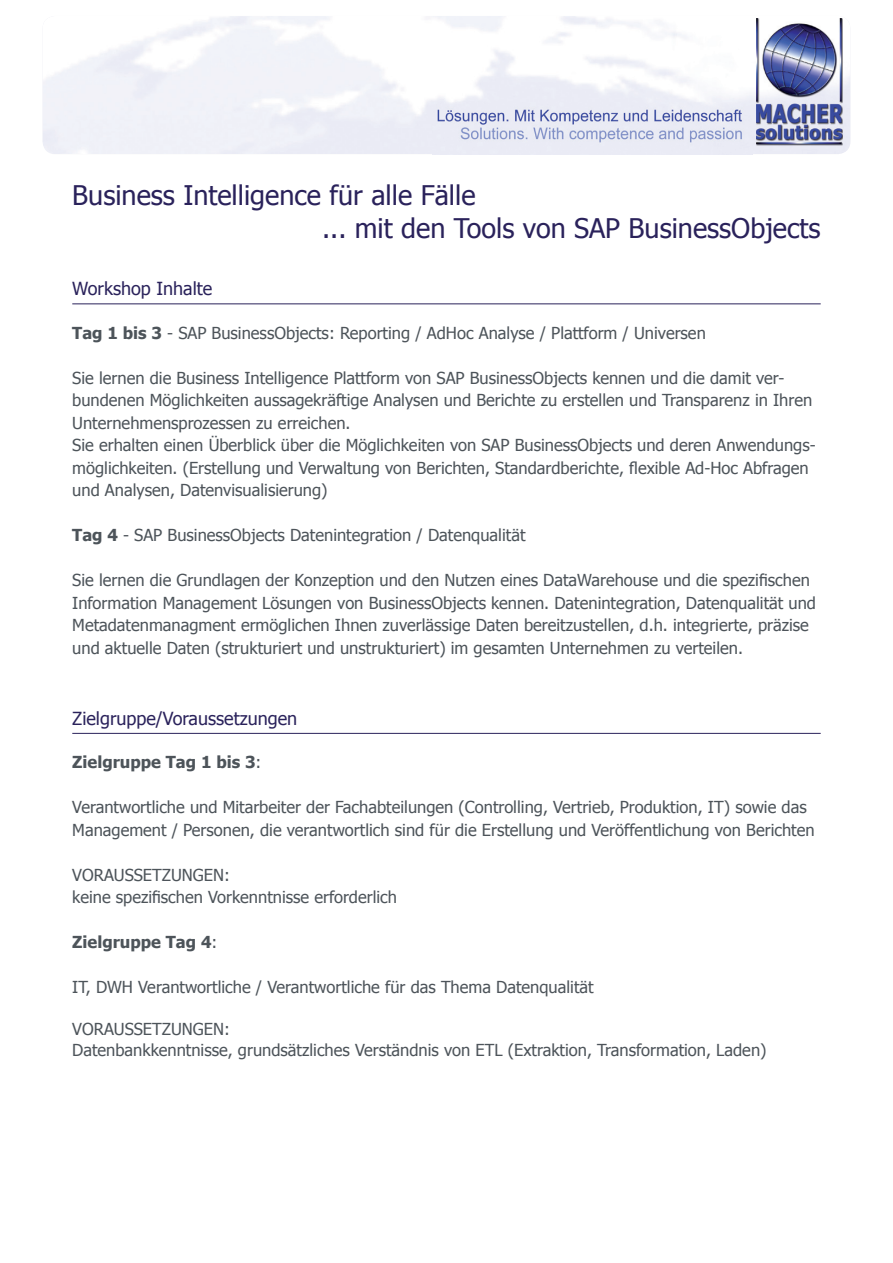
<style>
.page{position:relative;width:893px;height:1263px;background:#fff}
.page>*{position:absolute;margin:0;border:0;box-sizing:border-box;transform-origin:0 0}
.t1{font:27px/33px "Tahoma";color:#2a225b}
.t2{font:18px "Tahoma";color:#2a225b}
.t3{font:16.5px/22.5px "Tahoma";color:#4d545a}
.t4{font:700 16.5px "Tahoma";color:#4d545a}
.s1{font-weight:700}
.s2{font-weight:400}
</style>
<div class="page">
<img style="left:756px;top:18px;width:87px;height:127px">
<img style="left:433px;top:103px;width:320px;height:52px">
<hr style="left:72px;top:304px;width:749px;height:1px;background:#2a225b">
<hr style="left:72px;top:733px;width:749px;height:1px;background:#2a225b">
<h1 class="t1" style="left:322px;top:177px;width:500px;text-indent:-250px">Business Intelligence für alle Fälle<br>... mit den Tools von SAP BusinessObjects</h1>
<p class="t2" style="left:72px;top:276px;width:142px">Workshop Inhalte</p>
<p class="t3" style="left:72px;top:321px;width:635px"><span class="s1">Tag 1 bis 3</span> - SAP BusinessObjects: Reporting / AdHoc Analyse / Plattform / Universen</p>
<p class="t3" style="left:72px;top:366px;width:745px">Sie lernen die Business Intelligence Plattform von SAP BusinessObjects kennen und die damit ver&shy;bundenen Möglichkeiten aussagekräftige Analysen und Berichte zu erstellen und Transparenz in Ihren Unternehmensprozessen zu erreichen.<br>Sie erhalten einen Überblick über die Möglichkeiten von SAP BusinessObjects und deren Anwendungs&shy;möglichkeiten. (Erstellung und Verwaltung von Berichten, Standardberichte, flexible Ad-Hoc Abfragen und Analysen, Datenvisualisierung)</p>
<p class="t3" style="left:72px;top:523px;width:455px"><span class="s1">Tag 4</span> - SAP BusinessObjects Datenintegration / Datenqualität</p>
<p class="t3" style="left:72px;top:568px;width:745px">Sie lernen die Grundlagen der Konzeption und den Nutzen eines DataWarehouse und die spezifischen Information Management Lösungen von BusinessObjects kennen. Datenintegration, Datenqualität und Metadatenmanagment ermöglichen Ihnen zuverlässige Daten bereitzustellen, d.h. integrierte, präzise und aktuelle Daten (strukturiert und unstrukturiert) im gesamten Unternehmen zu verteilen.</p>
<p class="t2" style="left:72px;top:706px;width:226px">Zielgruppe/Voraussetzungen</p>
<p class="t4" style="left:72px;top:750px;width:191px">Zielgruppe Tag 1 bis 3<span class="s2">:</span></p>
<p class="t3" style="left:72px;top:795px;width:744px">Verantwortliche und Mitarbeiter der Fachabteilungen (Controlling, Vertrieb, Produktion, IT) sowie das<br>Management / Personen, die verantwortlich sind für die Erstellung und Veröffentlichung von Berichten</p>
<p class="t3" style="left:72px;top:862px;width:326px">VORAUSSETZUNGEN:<br>keine spezifischen Vorkenntnisse erforderlich</p>
<p class="t4" style="left:72px;top:930px;width:147px">Zielgruppe Tag 4<span class="s2">:</span></p>
<p class="t3" style="left:72px;top:975px;width:523px">IT, DWH Verantwortliche / Verantwortliche für das Thema Datenqualität</p>
<p class="t3" style="left:72px;top:1018px;width:696px;line-height:21px">VORAUSSETZUNGEN:<br>Datenbankkenntnisse, grundsätzliches Verständnis von ETL (Extraktion, Transformation, Laden)</p>
</div>
